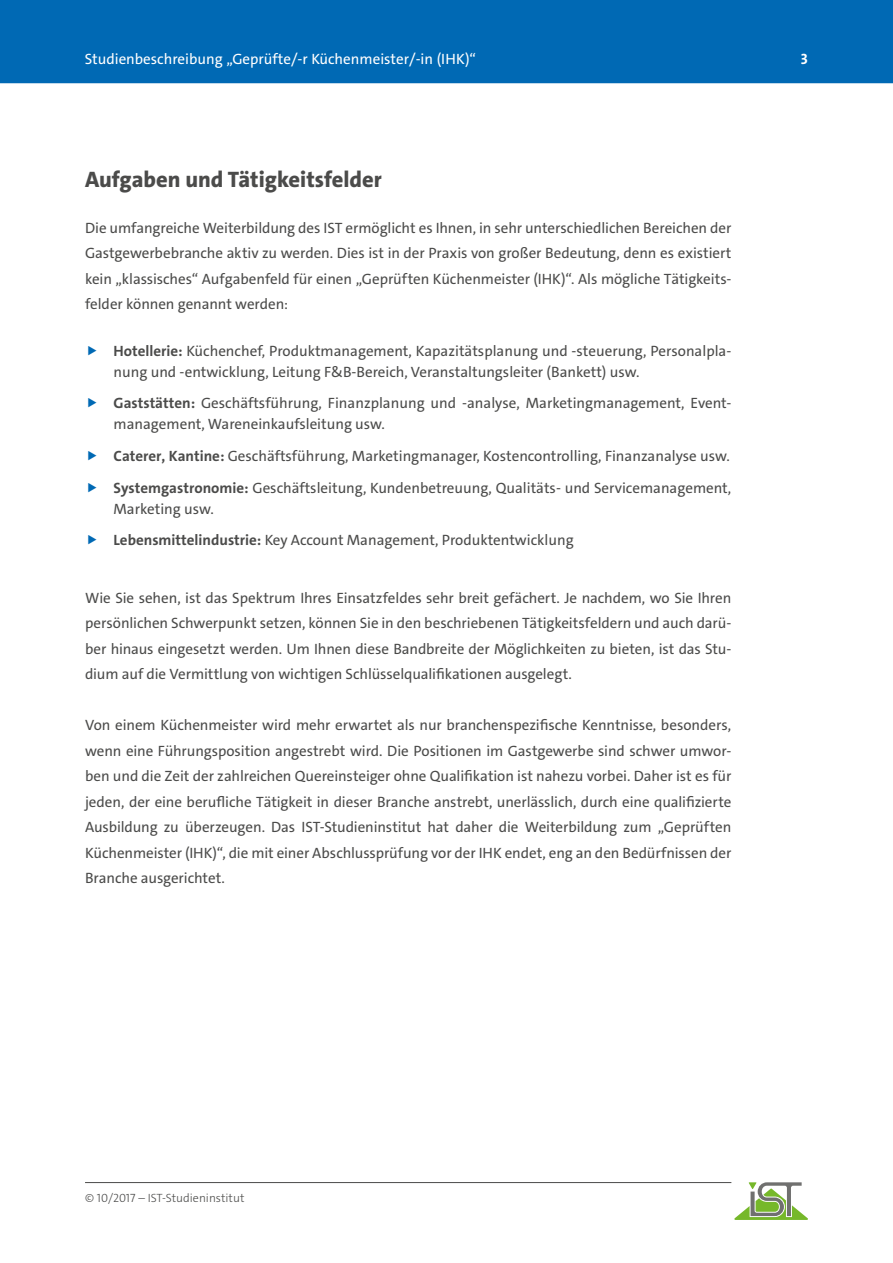
<style>
.page{position:relative;width:893px;height:1263px;background:#fff}
.page>*{position:absolute;margin:0;border:0;box-sizing:border-box;transform-origin:0 0}
.t1{font:800 22.5px "The Sans C4 s";color:#4b4b4a}
.t2{font:15px/25.5px "The Sans C4 s";color:#4b4b4a}
.t3{font:15px "The Sans C4 s";color:#fff}
.t4{font:700 15px "The Sans C4 s";color:#fff}
.t5{font:300 12px "The Sans C4 s";color:#4b4b4a}
.s1{font-weight:700}
</style>
<div class="page">
<hr style="left:85px;top:1182px;width:646px;height:1px;background:#4b4b4a">
<svg style="left:734px;top:1182px;width:74px;height:38px"></svg>
<div style="left:0;top:0;width:893px;height:83px;background:#0069b4"></div>
<p class="t3" style="left:85px;top:49px;width:393px">Studienbeschreibung „Geprüfte/-r Küchenmeister/-in (IHK)“</p>
<p class="t4" style="left:801px;top:49px;width:9px">3</p>
<h1 class="t1" style="left:85px;top:165px;width:298px">Aufgaben und Tätigkeitsfelder</h1>
<p class="t2" style="left:85px;top:215px;width:648px;text-align:justify">Die umfangreiche Weiterbildung des IST ermöglicht es Ihnen, in sehr unterschiedlichen Bereichen der Gastgewerbebranche aktiv zu werden. Dies ist in der Praxis von großer Bedeutung, denn es existiert kein „klassisches“ Aufgabenfeld für einen „Geprüften Küchenmeister (IHK)“. Als mögliche Tätigkeits&shy;felder können genannt werden:</p>
<p class="t2" style="left:114px;top:340px;width:619px;line-height:21px"><span class="s1">Hotellerie:</span> Küchenchef, Produktmanagement, Kapazitätsplanung und -steuerung, Personalpla&shy;nung und -entwicklung, Leitung F&amp;B-Bereich, Veranstaltungsleiter (Bankett) usw.</p>
<p class="t2" style="left:114px;top:393px;width:619px;line-height:21px"><span class="s1">Gaststätten:</span> Geschäftsführung, Finanzplanung und -analyse, Marketingmanagement, Event&shy;management, Wareneinkaufsleitung usw.</p>
<p class="t2" style="left:114px;top:440px;width:619px;line-height:31.7px"><span class="s1">Caterer, Kantine:</span> Geschäftsführung, Marketingmanager, Kostencontrolling, Finanzanalyse usw.<br><span class="s1">Systemgastronomie:</span> Geschäftsleitung, Kundenbetreuung, Qualitäts- und Servicemanagement,</p>
<p class="t2" style="left:114px;top:493px;width:462px;line-height:31.7px">Marketing usw.<br><span class="s1">Lebensmittelindustrie:</span> Key Account Management, Produktentwicklung</p>
<p class="t2" style="left:85px;top:585px;width:648px;text-align:justify">Wie Sie sehen, ist das Spektrum Ihres Einsatzfeldes sehr breit gefächert. Je nachdem, wo Sie Ihren persönlichen Schwerpunkt setzen, können Sie in den beschriebenen Tätigkeitsfeldern und auch darü&shy;ber hinaus eingesetzt werden. Um Ihnen diese Bandbreite der Möglichkeiten zu bieten, ist das Stu&shy;dium auf die Vermittlung von wichtigen Schlüsselqualifikationen ausgelegt.</p>
<p class="t2" style="left:85px;top:712px;width:648px;text-align:justify">Von einem Küchenmeister wird mehr erwartet als nur branchenspezifische Kenntnisse, besonders, wenn eine Führungsposition angestrebt wird. Die Positionen im Gastgewerbe sind schwer umwor&shy;ben und die Zeit der zahlreichen Quereinsteiger ohne Qualifikation ist nahezu vorbei. Daher ist es für jeden, der eine berufliche Tätigkeit in dieser Branche anstrebt, unerlässlich, durch eine qualifizierte Ausbildung zu überzeugen. Das IST-Studieninstitut hat daher die Weiterbildung zum „Geprüften Küchenmeister (IHK)“, die mit einer Abschlussprüfung vor der IHK endet, eng an den Bedürfnissen der Branche ausgerichtet.</p>
<p class="t5" style="left:85px;top:1190px;width:161px">© 10/2017 – IST-Studieninstitut</p>
</div>
